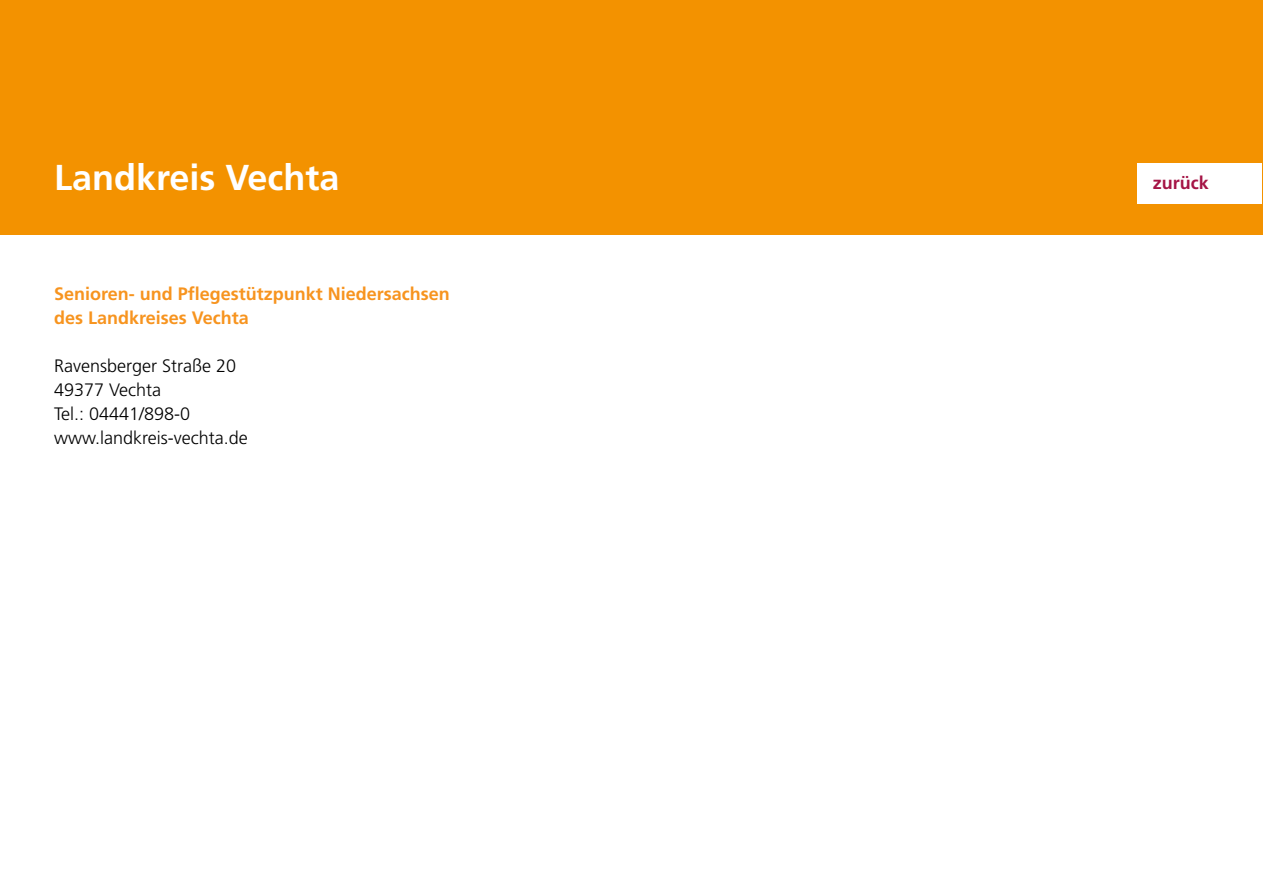
<style>
.page{position:relative;width:1263px;height:893px;background:#fff}
.page>*{position:absolute;margin:0;border:0;box-sizing:border-box;transform-origin:0 0}
.t1{font:700 36px "Frutiger";color:#fff}
.Zeiten{font:300 18px/24px "Frutiger";color:#000}
.Stützpunktüberschrif{font:700 18px/24px "Frutiger";color:#f7941f}
.t2{font:700 18px "Frutiger";color:#a51546}
</style>
<div class="page">
<div style="left:0;top:0;width:1263px;height:234px;background:#f39200"></div>
<div style="left:1138px;top:163px;width:124px;height:41px;background:#fff"></div>
<p class="t1" style="left:54px;top:156px;width:287px">Landkreis Vechta</p>
<p class="Stützpunktüberschrif" style="left:54px;top:282px;width:397px">Senioren- und Pflegestützpunkt Niedersachsen des Landkreises Vechta</p>
<p class="Zeiten" style="left:54px;top:354px;width:184px">Ravensberger Straße 20<br>49377 Vechta</p>
<p class="Zeiten" style="left:54px;top:402px;width:138px">Tel.: 04441/898-0</p>
<p class="Zeiten" style="left:54px;top:426px;width:195px">www.landkreis-vechta.de</p>
<p class="t2" style="left:1153px;top:173px;width:57px">zurück</p>
</div>
